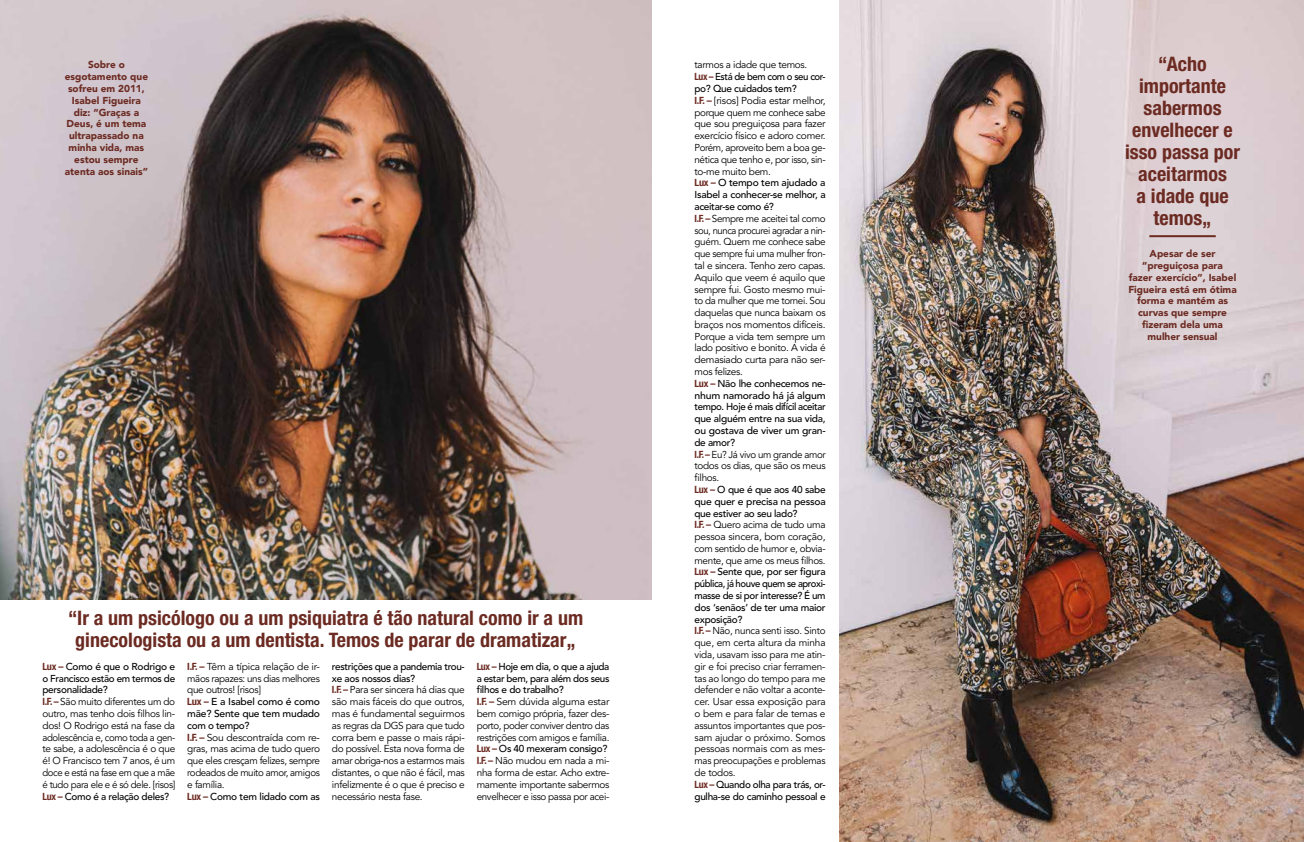
<style>
.page{position:relative;width:1304px;height:842px;background:#fff}
.page>*{position:absolute;margin:0;border:0;box-sizing:border-box;transform-origin:0 0}
.t1{font:700 condensed 20px/22px "Helvetica Neue LT Std";color:#6c2b22;text-align:center}
.t2{font:10px/11.8px "Avenir LT Std";letter-spacing:-.03em;color:#000}
.t3{font:10px/11.8px "Avenir LT Std";letter-spacing:-.03em;color:#000;scale:1.04 1}
.t4{font:900 10px/11.8px "Avenir LT Std";color:#6c2b22;text-align:center}
.s1{font-family:"Helvetica Neue LT Std";font-weight:700;font-stretch:condensed;color:#6c2b22}
.s2{font-weight:500}
</style>
<div class="page">
<img style="left:0;top:0;width:652px;height:599px">
<img style="left:840px;top:0;width:464px;height:842px">
<hr style="left:1149px;top:235px;width:67px;height:2px;background:#6c2b22">
<p class="t4" style="left:65px;top:59px;width:85px">Sobre o esgotamento que sofreu em 2011,<br>Isabel Figueira diz: “Graças a<br>Deus, é um tema ultrapassado na minha vida, mas estou sempre atenta aos sinais”</p>
<h1 class="t1" style="left:68px;top:607px;width:517px">“Ir a um psicólogo ou a um psiquiatra é tão natural como ir a um ginecologista ou a um dentista. Temos de parar de dramatizar„</h1>
<p class="t2" style="left:43px;top:661px;width:134px"><span class="s1">Lux –</span> <span class="s2">Como é que o Rodrigo e o Francisco estão em termos de personalidade?<br></span><span class="s1">I.F. –</span> São muito diferentes um do outro, mas tenho dois filhos lin&shy;dos! O Rodrigo está na fase da adolescência e, como toda a gen&shy;te sabe, a adolescência é o que é! O Francisco tem 7 anos, é um doce e está na fase em que a mãe é tudo para ele e é só dele. [risos]<br><span class="s1">Lux –</span> <span class="s2">Como é a relação deles?</span></p>
<p class="t2" style="left:187px;top:661px;width:134px"><span class="s1">I.F. –</span> Têm a típica relação de ir&shy;mãos rapazes: uns dias melhores que outros! [risos]<br><span class="s1">Lux –</span> <span class="s2">E a Isabel como é como mãe? Sente que tem mudado com o tempo?<br></span><span class="s1">I.F. –</span> Sou descontraída com re&shy;gras, mas acima de tudo quero que eles cresçam felizes, sempre rodeados de muito amor, amigos e família.<br><span class="s1">Lux –</span> <span class="s2">Como tem lidado com as</span></p>
<p class="t2" style="left:332px;top:661px;width:134px"><span class="s2">restrições que a pandemia trou&shy;xe aos nossos dias?<br></span><span class="s1">I.F. –</span> Para ser sincera há dias que são mais fáceis do que outros, mas é fundamental seguirmos as regras da DGS para que tudo corra bem e passe o mais rápi&shy;do possível. Esta nova forma de amar obriga-nos a estarmos mais distantes, o que não é fácil, mas infelizmente é o que é preciso e necessário nesta fase.</p>
<p class="t3" style="left:477px;top:661px;width:129px"><span class="s1">Lux –</span> <span class="s2">Hoje em dia, o que a ajuda a estar bem, para além dos seus filhos e do trabalho?<br></span><span class="s1">I.F. –</span> Sem dúvida alguma estar bem comigo própria, fazer des&shy;porto, poder conviver dentro das restrições com amigos e família.<br><span class="s1">Lux –</span> <span class="s2">Os 40 mexeram consigo?<br></span><span class="s1">I.F. –</span> Não mudou em nada a mi&shy;nha forma de estar. Acho extre&shy;mamente importante sabermos envelhecer e isso passa por acei-</p>
<p class="t2" style="left:694px;top:59px;width:133px">tarmos a idade que temos.<br><span class="s1">Lux –</span> <span class="s2">Está de bem com o seu cor&shy;po? Que cuidados tem?<br></span><span class="s1">I.F. –</span> [risos] Podia estar melhor, porque quem me conhece sabe que sou preguiçosa para fazer exercício físico e adoro comer.<br>Porém, aproveito bem a boa ge&shy;nética que tenho e, por isso, sin&shy;to-me muito bem.<br><span class="s1">Lux –</span> <span class="s2">O tempo tem ajudado a<br>Isabel a conhecer-se melhor, a aceitar-se como é?<br></span><span class="s1">I.F. –</span> Sempre me aceitei tal como sou, nunca procurei agradar a nin&shy;guém. Quem me conhece sabe que sempre fui uma mulher fron&shy;tal e sincera. Tenho zero capas.<br>Aquilo que veem é aquilo que sempre fui. Gosto mesmo mui&shy;to da mulher que me tornei. Sou daquelas que nunca baixam os braços nos momentos difíceis.<br>Porque a vida tem sempre um lado positivo e bonito. A vida é demasiado curta para não ser&shy;mos felizes.<br><span class="s1">Lux –</span> <span class="s2">Não lhe conhecemos ne&shy;nhum namorado há já algum tempo. Hoje é mais difícil aceitar que alguém entre na sua vida, ou gostava de viver um gran&shy;de amor?<br></span><span class="s1">I.F. –</span> Eu? Já vivo um grande amor todos os dias, que são os meus filhos.<br><span class="s1">Lux –</span> <span class="s2">O que é que aos 40 sabe que quer e precisa na pessoa que estiver ao seu lado?<br></span><span class="s1">I.F. –</span> Quero acima de tudo uma pessoa sincera, bom coração, com sentido de humor e, obvia&shy;mente, que ame os meus filhos.<br><span class="s1">Lux –</span> <span class="s2">Sente que, por ser figura pública, já houve quem se aproxi&shy;masse de si por interesse? É um dos ‘senãos’ de ter uma maior exposição?<br></span><span class="s1">I.F. –</span> Não, nunca senti isso. Sinto que, em certa altura da minha vida, usavam isso para me atin&shy;gir e foi preciso criar ferramen&shy;tas ao longo do tempo para me defender e não voltar a aconte&shy;cer. Usar essa exposição para o bem e para falar de temas e assuntos importantes que pos&shy;sam ajudar o próximo. Somos pessoas normais com as mes&shy;mas preocupações e problemas de todos.<br><span class="s1">Lux –</span> <span class="s2">Quando olha para trás, or&shy;gulha-se do caminho pessoal e</span></p>
<h1 class="t1" style="left:1125px;top:53px;width:117px">“Acho importante sabermos envelhecer e isso passa por aceitarmos<br>a idade que temos„</h1>
<p class="t4" style="left:1128px;top:248px;width:110px">Apesar de ser “preguiçosa para<br>fazer exercício”, Isabel<br>Figueira está em ótima forma e mantém as curvas que sempre fizeram dela uma mulher sensual</p>
</div>
